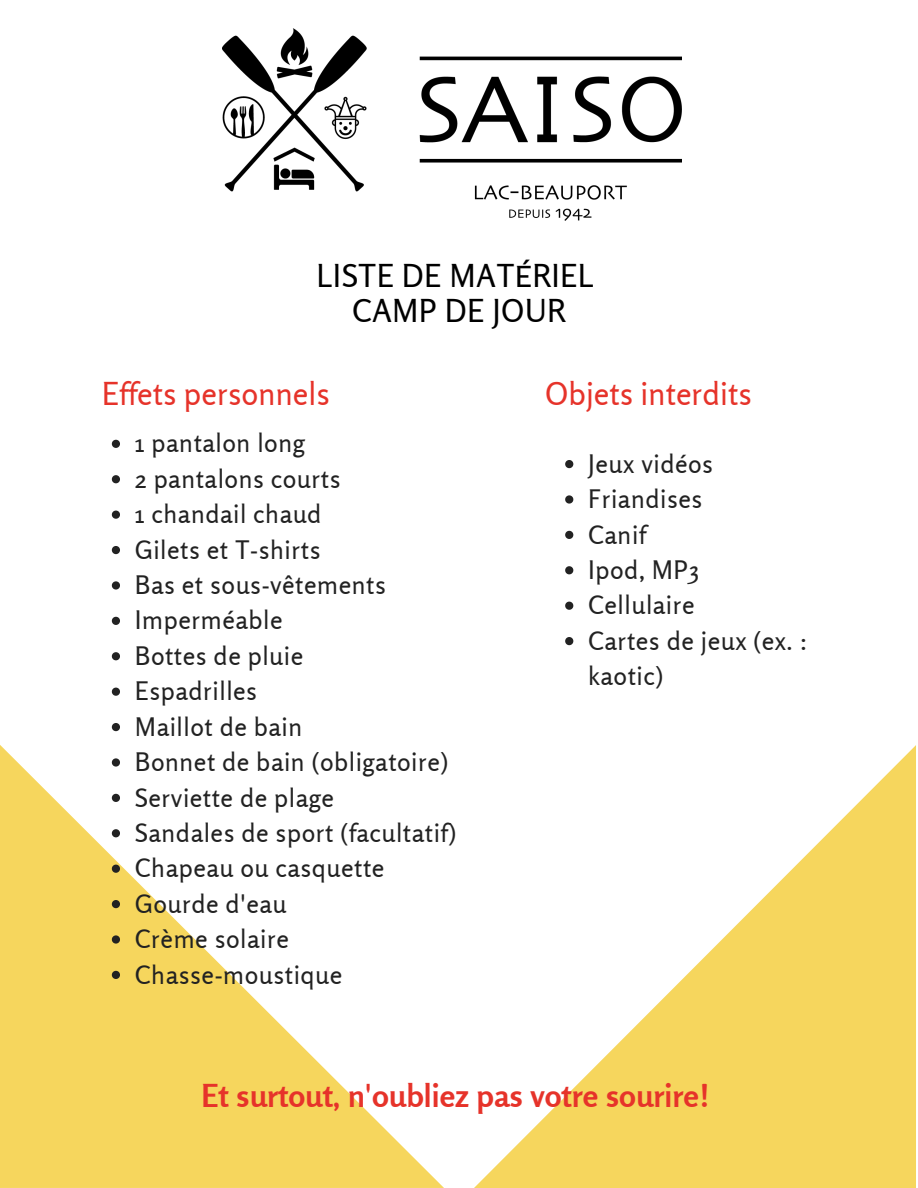
<style>
.page{position:relative;width:918px;height:1188px;background:#fff}
.page>*{position:absolute;margin:0;border:0;box-sizing:border-box;transform-origin:0 0}
.t1{font:700 31.5px "Rosario";color:#e6332a}
.t2{font:31.5px "Rosario";color:#e6332a}
.t3{font:31.5px/35px "Rosario";letter-spacing:.01em;color:#000;text-align:center}
.t4{font:25.35px/35.4px "Rosario";letter-spacing:.02em;color:#222}
</style>
<div class="page">
<img style="left:222px;top:28px;width:459px;height:193px">
<svg style="left:0;top:745px;width:444px;height:443px"></svg>
<svg style="left:474px;top:745px;width:442px;height:443px"></svg>
<svg style="left:112px;top:440px;width:8px;height:8px"></svg>
<svg style="left:112px;top:475px;width:8px;height:8px"></svg>
<svg style="left:112px;top:511px;width:8px;height:8px"></svg>
<svg style="left:112px;top:546px;width:8px;height:8px"></svg>
<svg style="left:112px;top:581px;width:8px;height:9px"></svg>
<svg style="left:112px;top:617px;width:8px;height:8px"></svg>
<svg style="left:112px;top:652px;width:8px;height:8px"></svg>
<svg style="left:112px;top:688px;width:8px;height:8px"></svg>
<svg style="left:112px;top:723px;width:8px;height:8px"></svg>
<svg style="left:112px;top:758px;width:8px;height:9px"></svg>
<svg style="left:112px;top:794px;width:8px;height:8px"></svg>
<svg style="left:112px;top:829px;width:8px;height:8px"></svg>
<svg style="left:112px;top:865px;width:8px;height:8px"></svg>
<svg style="left:112px;top:900px;width:8px;height:8px"></svg>
<svg style="left:112px;top:935px;width:8px;height:9px"></svg>
<svg style="left:112px;top:971px;width:8px;height:8px"></svg>
<svg style="left:565px;top:460px;width:8px;height:8px"></svg>
<svg style="left:565px;top:495px;width:8px;height:9px"></svg>
<svg style="left:565px;top:531px;width:8px;height:8px"></svg>
<svg style="left:565px;top:566px;width:8px;height:8px"></svg>
<svg style="left:565px;top:602px;width:8px;height:8px"></svg>
<svg style="left:565px;top:637px;width:8px;height:8px"></svg>
<p class="t3" style="left:316px;top:258px;width:279px">LISTE DE MATÉRIEL<br>CAMP DE JOUR</p>
<p class="t2" style="left:102px;top:375px;width:230px">Effets personnels</p>
<p class="t2" style="left:545px;top:375px;width:208px">Objets interdits</p>
<p class="t4" style="left:135px;top:425px;width:323px">1 pantalon long<br>2 pantalons courts<br>1 chandail chaud<br>Gilets et T-shirts<br>Bas et sous-vêtements<br>Imperméable<br>Bottes de pluie<br>Espadrilles<br>Maillot de bain<br>Bonnet de bain (obligatoire)<br>Serviette de plage<br>Sandales de sport (facultatif)<br>Chapeau ou casquette<br>Gourde d'eau<br>Crème solaire<br>Chasse-moustique</p>
<p class="t4" style="left:588px;top:446px;width:221px">Jeux vidéos<br>Friandises<br>Canif<br>Ipod, MP3<br>Cellulaire<br>Cartes de jeux (ex. : kaotic)</p>
<p class="t1" style="left:201px;top:1076px;width:510px">Et surtout, n'oubliez pas votre sourire!</p>
</div>
